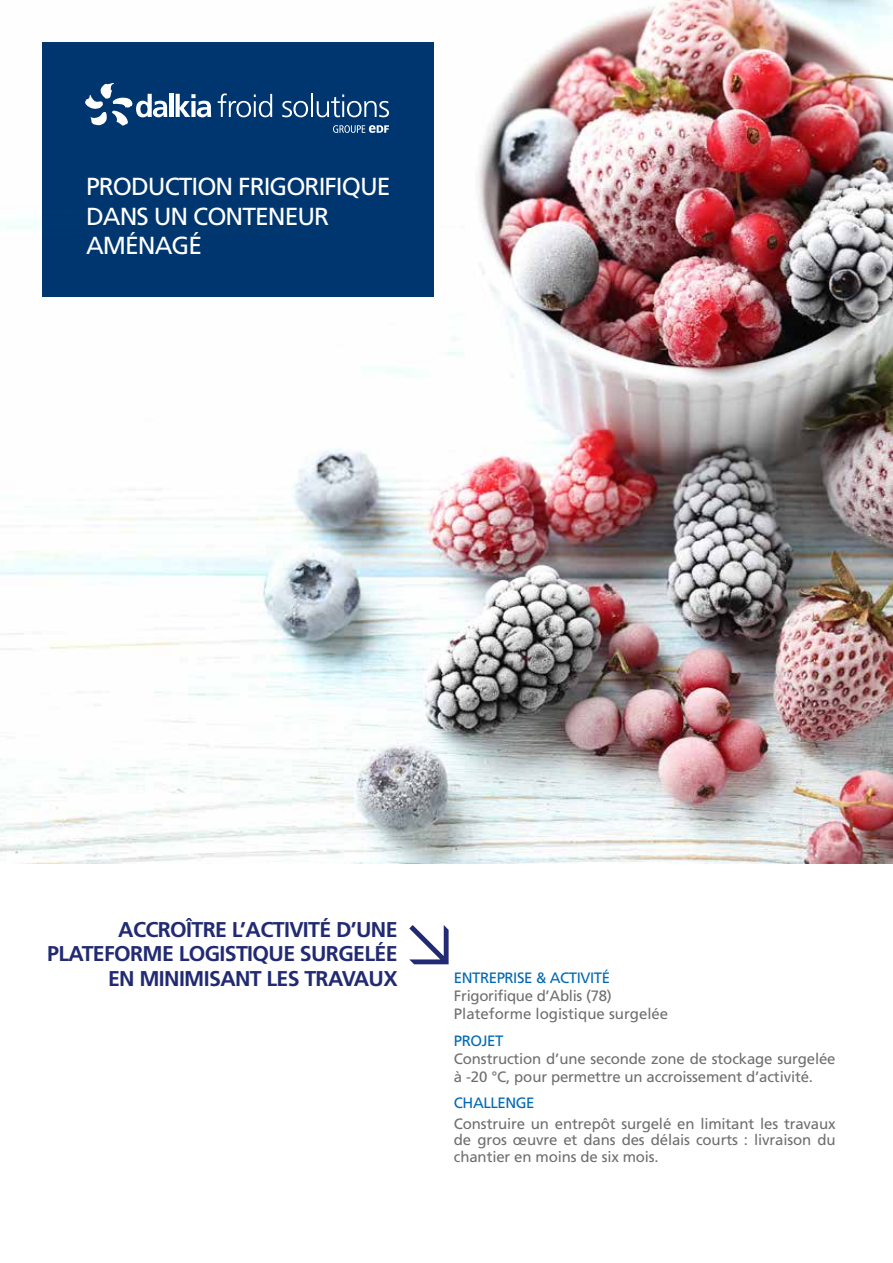
<style>
.page{position:relative;width:893px;height:1263px;background:#fff}
.page>*{position:absolute;margin:0;border:0;box-sizing:border-box;transform-origin:0 0}
.t1{font:24.6px/29.5px "Frutiger LT Pro";letter-spacing:-.04em;color:#fff}
.t2{font:700 21.3px/24.6px "Frutiger LT Std";letter-spacing:-.03em;color:#212a72;text-align:right}
.t3{font:15px/18px "Frutiger LT Pro";letter-spacing:-.01em;color:#706f6f}
.t4{font:15px "Frutiger LT Pro";letter-spacing:-.03em;color:#0069b4}
</style>
<div class="page">
<img style="left:0;top:0;width:893px;height:864px">
<div style="left:43px;top:43px;width:391px;height:254px;background:#00366f"></div>
<svg style="left:409px;top:925px;width:40px;height:39px"></svg>
<svg style="left:333px;top:125px;width:56px;height:8px"></svg>
<hr style="left:169px;top:94px;width:4px;height:23px;background:#fff">
<svg style="left:176px;top:94px;width:35px;height:23px"></svg>
<svg style="left:85px;top:83px;width:82px;height:43px"></svg>
<svg style="left:218px;top:93px;width:54px;height:24px"></svg>
<svg style="left:282px;top:101px;width:26px;height:16px"></svg>
<hr style="left:311px;top:94px;width:2px;height:23px;background:#fff">
<svg style="left:317px;top:94px;width:72px;height:23px;background:#39638f"></svg>
<h1 class="t1" style="left:86px;top:172px;width:306px">PRODUCTION FRIGORIFIQUE<br>DANS UN CONTENEUR<br>AMÉNAGÉ</h1>
<h2 class="t2" style="left:47px;top:917px;width:352px">ACCROÎTRE L’ACTIVITÉ D’UNE<br>PLATEFORME LOGISTIQUE SURGELÉE<br>EN MINIMISANT LES TRAVAUX</h2>
<p class="t4" style="left:454px;top:969px;width:158px">ENTREPRISE &amp; ACTIVITÉ</p>
<p class="t3" style="left:454px;top:987px;width:216px">Frigorifique d’Ablis (78)<br>Plateforme logistique surgelée</p>
<p class="t4" style="left:454px;top:1031px;width:51px">PROJET</p>
<p class="t3" style="left:454px;top:1049px;width:383px">Construction d’une seconde zone de stockage surgelée à -20 °C, pour permettre un accroissement d’activité.</p>
<p class="t4" style="left:454px;top:1094px;width:82px">CHALLENGE</p>
<p class="t3" style="left:454px;top:1115px;width:383px;line-height:16.5px;text-align:justify">Construire un entrepôt surgelé en limitant les travaux de gros œuvre et dans des délais courts : livraison du chantier en moins de six mois.</p>
</div>
